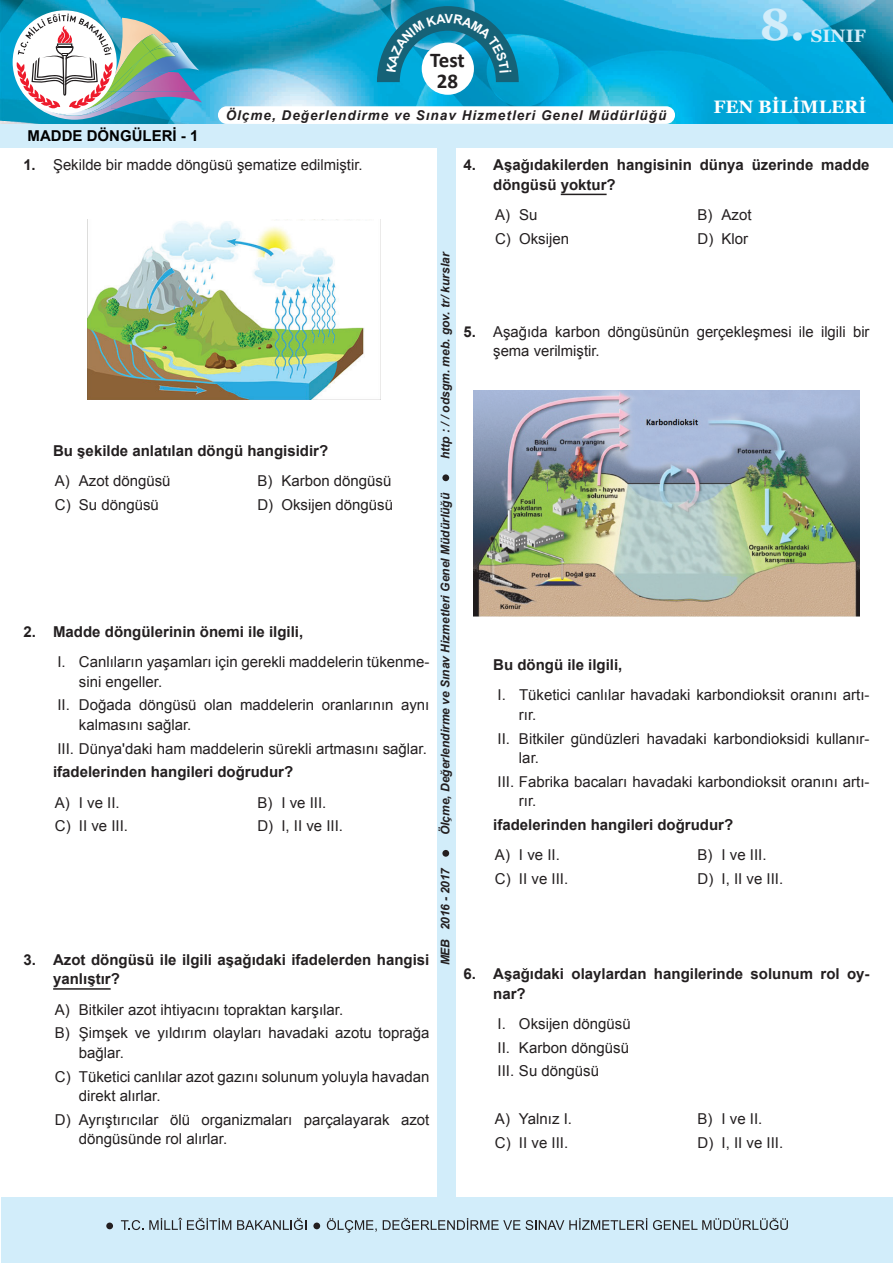
<style>
.page{position:relative;width:893px;height:1263px;background:#fff}
.page>*{position:absolute;margin:0;border:0;box-sizing:border-box;transform-origin:0 0}
.t1{font:700 45px "Georgia";color:#d2edfa}
.t2{font:700 21px/21px "Calibri";letter-spacing:-.005em;color:#231f20;text-align:center}
.t3{font:700 18px "Georgia";color:#fff}
.t4{font:700 18px "Georgia";color:#d2edfa}
.t5{font:15px/19.5px "Arial";color:#231f20}
.t6{font:700 15px/19.5px "Arial";color:#231f20}
.t7{font:700 15px "Arial";color:#000}
.t8{font:italic 700 13.5px "Arial";letter-spacing:.075em;color:#231f20}
.t9{font:italic 700 12px "Arial";color:#231f20}
.s1{font-weight:700}
</style>
<div class="page">
<img style="left:0;top:0;width:893px;height:124px">
<div style="left:1px;top:1197px;width:891px;height:66px;background:#d2edfa"></div>
<svg style="left:121px;top:1220px;width:22px;height:10px"></svg>
<svg style="left:149px;top:1218px;width:82px;height:12px"></svg>
<svg style="left:237px;top:1218px;width:69px;height:12px"></svg>
<svg style="left:327px;top:1218px;width:50px;height:14px"></svg>
<svg style="left:383px;top:1218px;width:137px;height:12px"></svg>
<svg style="left:526px;top:1218px;width:121px;height:12px"></svg>
<svg style="left:653px;top:1218px;width:135px;height:12px"></svg>
<div style="left:313px;top:1222px;width:7px;height:7px;background:#231f20;border-radius:50%"></div>
<div style="left:106px;top:1222px;width:7px;height:7px;background:#231f20;border-radius:50%"></div>
<div style="left:0;top:124px;width:893px;height:24px;background:#d2edfa"></div>
<div style="left:422px;top:43px;width:52px;height:52px;background:#fff;border-radius:50%"></div>
<div style="left:437px;top:142px;width:18px;height:1062px;background:#d2edfa"></div>
<div style="left:218px;top:106px;width:457px;height:18px;background:#fff;border-radius:9px"></div>
<img style="left:122px;top:18px;width:49px;height:24px">
<img style="left:22px;top:110px;width:95px;height:10px">
<img style="left:111px;top:91px;width:91px;height:19px">
<img style="left:176px;top:42px;width:23px;height:49px">
<img style="left:164px;top:42px;width:14px;height:11px">
<img style="left:22px;top:109px;width:89px;height:7px">
<img style="left:122px;top:91px;width:11px;height:14px">
<img style="left:122px;top:36px;width:21px;height:16px">
<img style="left:84px;top:109px;width:27px;height:2px">
<img style="left:122px;top:52px;width:54px;height:39px">
<svg style="left:143px;top:51px;width:7px;height:6px"></svg>
<img style="left:122px;top:57px;width:21px;height:34px">
<img style="left:142px;top:34px;width:22px;height:17px">
<img style="left:150px;top:48px;width:26px;height:12px">
<img style="left:150px;top:44px;width:18px;height:8px">
<div style="left:13px;top:10px;width:104px;height:104px;background:#fff;border-radius:50%"></div>
<svg style="left:16px;top:14px;width:106px;height:95px"></svg>
<div style="left:442px;top:474px;width:7px;height:7px;background:#231f20;border-radius:50%"></div>
<div style="left:442px;top:850px;width:7px;height:7px;background:#231f20;border-radius:50%"></div>
<hr style="left:53px;top:988px;width:58px;height:2px;background:#231f20">
<img style="left:87px;top:220px;width:294px;height:180px">
<hr style="left:561px;top:194px;width:46px;height:1px;background:#231f20">
<img style="left:473px;top:390px;width:387px;height:227px">
<svg style="left:377px;top:6px;width:142px;height:76px"></svg>
<p class="t7" style="left:28px;top:126px;width:172px">MADDE DÖNGÜLERİ - 1</p>
<h2 class="t2" style="left:430px;top:49px;width:36px">Test<br>28</h2>
<p class="t8" style="left:226px;top:107px;width:442px">Ölçme, Değerlendirme ve Sınav Hizmetleri Genel Müdürlüğü</p>
<h1 class="t1" style="left:760px;top:-4px;width:47px">8.</h1>
<p class="t4" style="left:811px;top:24px;width:56px">SINIF</p>
<p class="t3" style="left:713px;top:95px;width:154px">FEN BİLİMLERİ</p>
<p class="t5" style="left:23px;top:156px;width:341px"><span class="s1">1.</span> Şekilde bir madde döngüsü şematize edilmiştir.</p>
<p class="t6" style="left:53px;top:442px;width:277px">Bu şekilde anlatılan döngü hangisidir?</p>
<p class="t5" style="left:55px;top:471px;width:117px">A) Azot döngüsü</p>
<p class="t5" style="left:257px;top:471px;width:136px">B) Karbon döngüsü</p>
<p class="t5" style="left:55px;top:495px;width:106px">C) Su döngüsü</p>
<p class="t5" style="left:257px;top:495px;width:137px">D) Oksijen döngüsü</p>
<p class="t6" style="left:23px;top:622px;width:281px">2. Madde döngülerinin önemi ile ilgili,</p>
<p class="t5" style="left:79px;top:652px;width:352px;text-indent:-21px">I. Canlıların yaşamları için gerekli maddelerin tükenme&shy;sini engeller.</p>
<p class="t5" style="left:79px;top:695px;width:352px;text-indent:-21px">II. Doğada döngüsü olan maddelerin oranlarının aynı kalmasını sağlar.</p>
<p class="t5" style="left:57px;top:739px;width:371px">III. Dünya'daki ham maddelerin sürekli artmasını sağlar.</p>
<p class="t6" style="left:53px;top:763px;width:242px">ifadelerinden hangileri doğrudur?</p>
<p class="t5" style="left:55px;top:793px;width:66px">A) I ve II.</p>
<p class="t5" style="left:257px;top:793px;width:71px">B) I ve III.</p>
<p class="t5" style="left:55px;top:816px;width:75px">C) II ve III.</p>
<p class="t5" style="left:257px;top:816px;width:87px">D) I, II ve III.</p>
<p class="t9" style="left:438px;top:459px;width:209px;rotate:-90deg">http : / / odsgm. meb. gov. tr/ kurslar</p>
<p class="t9" style="left:438px;top:835px;width:344px;rotate:-90deg">Ölçme, Değerlendirme ve Sınav Hizmetleri Genel Müdürlüğü</p>
<p class="t6" style="left:53px;top:950px;width:378px;text-indent:-30px">3. Azot döngüsü ile ilgili aşağıdaki ifadelerden hangisi yanlıştır?</p>
<p class="t5" style="left:55px;top:997px;width:376px;line-height:23.7px">A) Bitkiler azot ihtiyacını topraktan karşılar.<br>B) Şimşek ve yıldırım olayları havadaki azotu toprağa</p>
<p class="t5" style="left:55px;top:1041px;width:376px;line-height:23.7px;text-indent:24px">bağlar.<br>C) Tüketici canlılar azot gazını solunum yoluyla havadan</p>
<p class="t5" style="left:55px;top:1084px;width:376px;line-height:23.7px;text-indent:24px">direkt alırlar.<br>D) Ayrıştırıcılar ölü organizmaları parçalayarak azot</p>
<p class="t5" style="left:79px;top:1129px;width:150px">döngüsünde rol alırlar.</p>
<p class="t9" style="left:438px;top:965px;width:99px;rotate:-90deg">MEB 2016 - 2017</p>
<p class="t6" style="left:493px;top:156px;width:378px;text-indent:-30px">4. Aşağıdakilerden hangisinin dünya üzerinde madde döngüsü yoktur?</p>
<p class="t5" style="left:495px;top:205px;width:44px">A) Su</p>
<p class="t5" style="left:697px;top:205px;width:56px">B) Azot</p>
<p class="t5" style="left:495px;top:229px;width:76px">C) Oksijen</p>
<p class="t5" style="left:697px;top:229px;width:52px">D) Klor</p>
<p class="t5" style="left:493px;top:322px;width:378px;text-indent:-30px"><span class="s1">5.</span> Aşağıda karbon döngüsünün gerçekleşmesi ile ilgili bir şema verilmiştir.</p>
<p class="t6" style="left:493px;top:656px;width:131px">Bu döngü ile ilgili,</p>
<p class="t5" style="left:519px;top:686px;width:352px;text-indent:-21px">I. Tüketici canlılar havadaki karbondioksit oranını artı&shy;rır.</p>
<p class="t5" style="left:519px;top:729px;width:352px;text-indent:-21px">II. Bitkiler gündüzleri havadaki karbondioksidi kullanır&shy;lar.</p>
<p class="t5" style="left:519px;top:772px;width:352px;text-indent:-21px">III. Fabrika bacaları havadaki karbondioksit oranını artı&shy;rır.</p>
<p class="t6" style="left:493px;top:816px;width:242px">ifadelerinden hangileri doğrudur?</p>
<p class="t5" style="left:495px;top:845px;width:66px">A) I ve II.</p>
<p class="t5" style="left:697px;top:845px;width:71px">B) I ve III.</p>
<p class="t5" style="left:495px;top:869px;width:75px">C) II ve III.</p>
<p class="t5" style="left:697px;top:869px;width:87px">D) I, II ve III.</p>
<p class="t6" style="left:493px;top:964px;width:378px;text-indent:-30px">6. Aşağıdaki olaylardan hangilerinde solunum rol oy&shy;nar?</p>
<p class="t5" style="left:497px;top:1012px;width:135px;line-height:23.7px;text-align:justify">I. Oksijen döngüsü II. Karbon döngüsü III. Su döngüsü</p>
<p class="t5" style="left:495px;top:1109px;width:79px">A) Yalnız I.</p>
<p class="t5" style="left:697px;top:1109px;width:66px">B) I ve II.</p>
<p class="t5" style="left:495px;top:1133px;width:75px">C) II ve III.</p>
<p class="t5" style="left:697px;top:1133px;width:87px">D) I, II ve III.</p>
</div>
